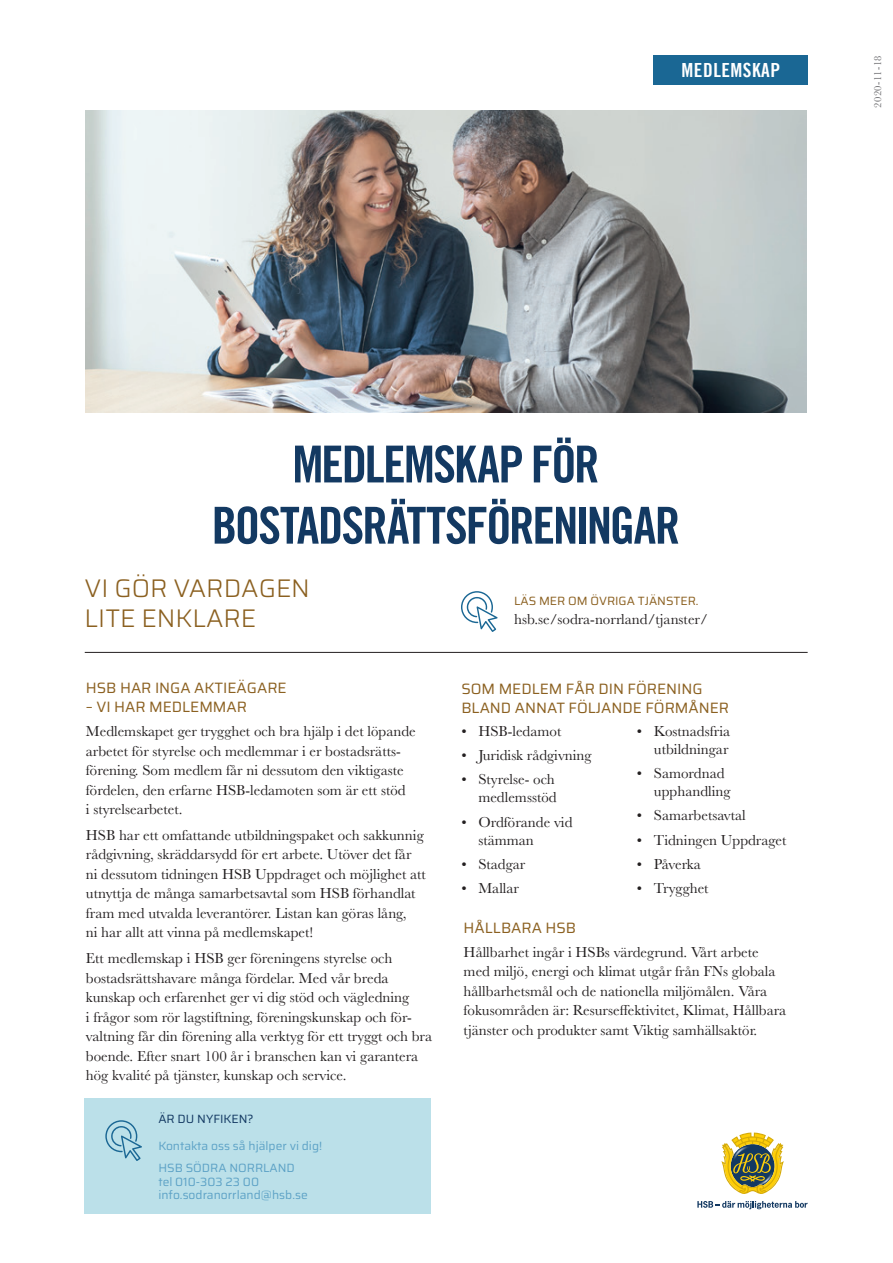
<style>
.page{position:relative;width:893px;height:1263px;background:#fff}
.page>*{position:absolute;margin:0;border:0;box-sizing:border-box;transform-origin:0 0}
.Rubrik_1{font:51px/61.2px "Trade Gothic LT Bold Cond Twenty";letter-spacing:-.04em;color:#133962;text-align:center}
.Rubik_2{font:300 25.5px/30.6px "Saira";color:#8b6020}
.sidhuvud{font:19.5px "Trade Gothic LT Bold Cond Twenty";letter-spacing:.025em;color:#fff}
.Brödtext{font:15px/19.5px "Baskerville";color:#231f20}
.Mellanrubrik{font:15px/19.5px "Saira";color:#8b6020}
.Brödtext-2{font:15px "Baskerville";letter-spacing:-.02em;color:#231f20}
.t1{font:12px "Saira";color:#5da2c6}
.t2{font:12px "Saira";color:#8b6020}
.t3{font:12px "Saira";color:#133962}
.t4{font:10.5px "Baskerville";letter-spacing:.04em;color:#636366}
</style>
<div class="page">
<svg style="left:721px;top:1132px;width:63px;height:62px"></svg>
<svg style="left:697px;top:1201px;width:110px;height:8px"></svg>
<img style="left:731px;top:1144px;width:44px;height:45px">
<div style="left:654px;top:55px;width:154px;height:30px;background:#1a6794"></div>
<svg style="left:461px;top:591px;width:37px;height:41px"></svg>
<hr style="left:85px;top:652px;width:723px;height:1px;background:#231f20">
<div style="left:84px;top:1098px;width:347px;height:116px;background:#bbe0e9"></div>
<svg style="left:105px;top:1120px;width:37px;height:41px"></svg>
<img style="left:85px;top:111px;width:722px;height:301px">
<p class="sidhuvud" style="left:682px;top:58px;width:100px">MEDLEMSKAP</p>
<p class="t4" style="left:871px;top:108px;width:54px;rotate:-90deg">2020-11-18</p>
<p class="Rubrik_1" style="left:212px;top:433px;width:470px">MEDLEMSKAP FÖR<br>BOSTADSRÄTTSFÖRENINGAR</p>
<p class="Rubik_2" style="left:85px;top:572px;width:227px">VI GÖR VARDAGEN<br>LITE ENKLARE</p>
<p class="Mellanrubrik" style="left:86px;top:677px;width:202px">HSB HAR INGA AKTIEÄGARE</p>
<p class="Mellanrubrik" style="left:86px;top:697px;width:163px">– VI HAR MEDLEMMAR</p>
<p class="Brödtext" style="left:86px;top:722px;width:331px">Medlemskapet ger trygghet och bra hjälp i det löpande arbetet för styrelse och medlemmar i er bostadsrätts&shy;förening. Som medlem får ni dessutom den viktigaste fördelen, den erfarne HSB-ledamoten som är ett stöd<br>i styrelsearbetet.</p>
<p class="Brödtext" style="left:86px;top:825px;width:342px">HSB har ett omfattande utbildningspaket och sakkunnig rådgivning, skräddarsydd för ert arbete. Utöver det får ni dessutom tidningen HSB Uppdraget och möjlighet att utnyttja de många samarbetsavtal som HSB förhandlat fram med utvalda leverantörer. Listan kan göras lång,<br>ni har allt att vinna på medlemskapet!</p>
<p class="Brödtext" style="left:86px;top:948px;width:348px">Ett medlemskap i HSB ger föreningens styrelse och bostadsrättshavare många fördelar. Med vår breda kunskap och erfarenhet ger vi dig stöd och vägledning<br>i frågor som rör lagstiftning, föreningskunskap och för&shy;valtning får din förening alla verktyg för ett tryggt och bra boende. Efter snart 100 år i branschen kan vi garantera hög kvalité på tjänster, kunskap och service.</p>
<p class="t3" style="left:158px;top:1109px;width:97px">ÄR DU NYFIKEN?</p>
<p class="t1" style="left:158px;top:1136px;width:165px">Kontakta oss så hjälper vi dig!</p>
<p class="t1" style="left:158px;top:1158px;width:138px">HSB SÖDRA NORRLAND</p>
<p class="t1" style="left:158px;top:1171px;width:102px">tel 010-303 23 00</p>
<p class="t1" style="left:158px;top:1185px;width:151px">info.sodranorrland@hsb.se</p>
<p class="t2" style="left:514px;top:591px;width:186px">LÄS MER OM ÖVRIGA TJÄNSTER.</p>
<p class="Brödtext" style="left:514px;top:610px;width:195px">hsb.se/sodra-norrland/tjanster/</p>
<p class="Mellanrubrik" style="left:461px;top:678px;width:269px">SOM MEDLEM FÅR DIN FÖRENING<br>BLAND ANNAT FÖLJANDE FÖRMÅNER</p>
<p class="Brödtext" style="left:461px;top:721px;width:102px">• HSB-ledamot</p>
<p class="Brödtext" style="left:461px;top:745px;width:132px">• Juridisk rådgivning</p>
<p class="Brödtext" style="left:461px;top:771px;width:97px;line-height:18px;text-align:right">• Styrelse- och medlemsstöd</p>
<p class="Brödtext" style="left:478px;top:813px;width:96px;line-height:18px;text-indent:-17px">• Ordförande vid stämman</p>
<p class="Brödtext" style="left:461px;top:855px;width:66px">• Stadgar</p>
<p class="Brödtext" style="left:461px;top:879px;width:59px">• Mallar</p>
<p class="Brödtext" style="left:637px;top:722px;width:95px;line-height:18px;text-align:right">• Kostnadsfria utbildningar</p>
<p class="Brödtext" style="left:654px;top:764px;width:78px;line-height:18px;text-indent:-17px">• Samordnad upphandling</p>
<p class="Brödtext" style="left:637px;top:806px;width:110px">• Samarbetsavtal</p>
<p class="Brödtext" style="left:637px;top:830px;width:151px">• Tidningen Uppdraget</p>
<p class="Brödtext-2" style="left:637px;top:855px;width:65px">• Påverka</p>
<p class="Brödtext" style="left:637px;top:879px;width:73px">• Trygghet</p>
<p class="Mellanrubrik" style="left:464px;top:917px;width:114px">HÅLLBARA HSB</p>
<p class="Brödtext" style="left:464px;top:942px;width:324px">Hållbarhet ingår i HSBs värdegrund. Vårt arbete med miljö, energi och klimat utgår från FNs globala hållbarhetsmål och de nationella miljömålen. Våra fokusområden är: Resurseffektivitet, Klimat, Hållbara tjänster och produkter samt Viktig samhällsaktör.</p>
</div>
